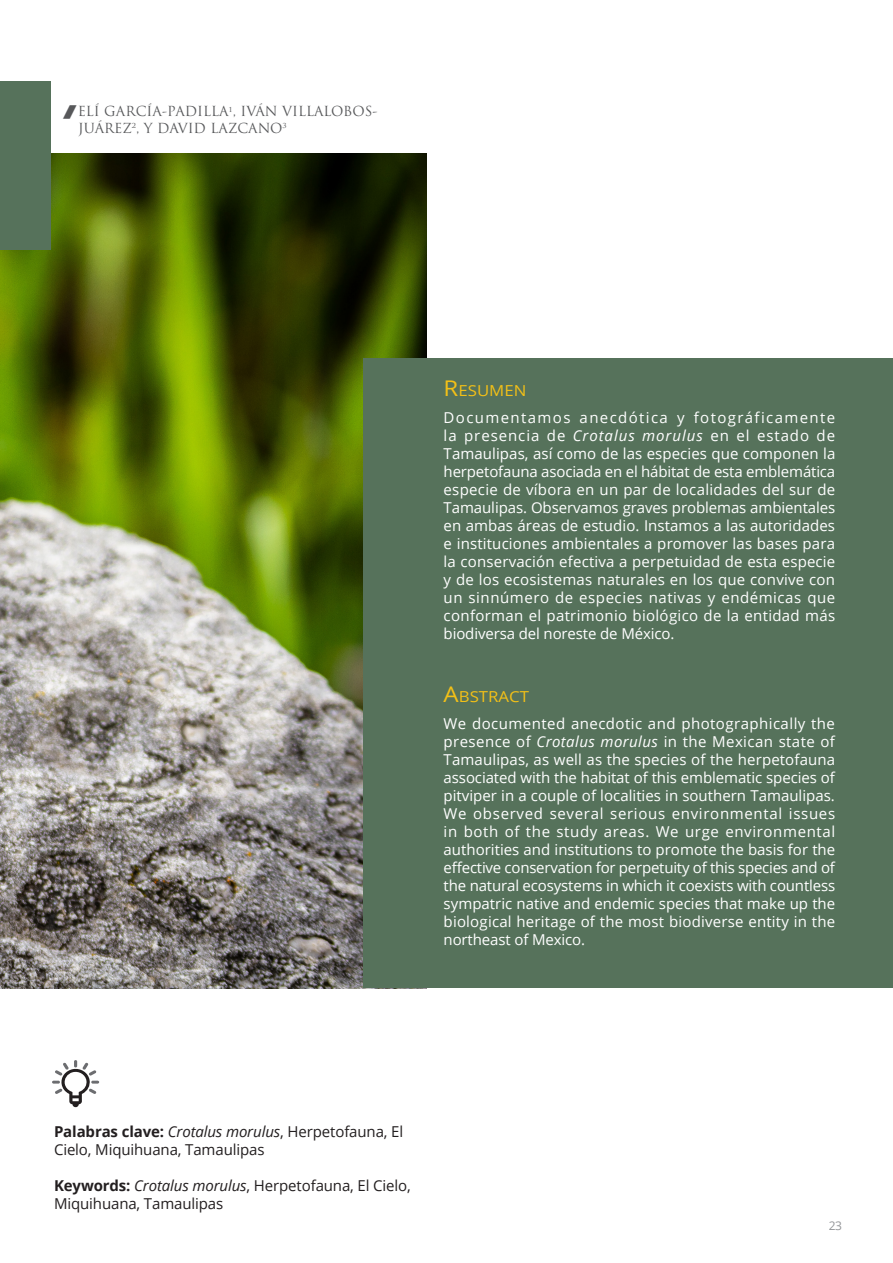
<style>
.page{position:relative;width:893px;height:1263px;background:#fff}
.page>*{position:absolute;margin:0;border:0;box-sizing:border-box;transform-origin:0 0}
.t1{font:15.15px "Open Sans";color:#f3c017;scale:1.11 1}
.t2{font:15px/18px "Open Sans";letter-spacing:.015em;color:#fff;text-align:justify}
.palabraclave{font:15px/18px "Open Sans";letter-spacing:-.01em;color:#231f20}
.t3{font:13.5px/16.2px "Trajan Pro";color:#57585a}
.t4{font:12px "Open Sans";color:#939598}
.s1{font-size:21.6px}
.s2{font-style:italic}
.s3{font-weight:700}
</style>
<div class="page">
<img style="left:0;top:154px;width:427px;height:834px">
<div style="left:0;top:81px;width:51px;height:168px;background:#56725b"></div>
<div style="left:363px;top:359px;width:530px;height:629px;background:#56725b"></div>
<svg style="left:52px;top:1060px;width:47px;height:47px"></svg>
<p class="t3" style="left:78px;top:103px;width:302px">ELÍ GARCÍA-PADILLA<sup>1</sup>, IVÁN VILLALOBOS-<br>JUÁREZ<sup>2</sup>, Y DAVID LAZCANO<sup>3</sup></p>
<h2 class="t1" style="left:444px;top:380px;width:76px"><span class="s1">R</span>ESUMEN</h2>
<p class="t2" style="left:444px;top:409px;width:393px">Documentamos anecdótica y fotográficamente la presencia de <span class="s2">Crotalus morulus</span> en el estado de Tamaulipas, así como de las especies que componen la herpetofauna asociada en el hábitat de esta emblemática especie de víbora en un par de localidades del sur de Tamaulipas. Observamos graves problemas ambientales en ambas áreas de estudio. Instamos a las autoridades e instituciones ambientales a promover las bases para la conservación efectiva a perpetuidad de esta especie y de los ecosistemas naturales en los que convive con un sinnúmero de especies nativas y endémicas que conforman el patrimonio biológico de la entidad más biodiversa del noreste de México.</p>
<h2 class="t1" style="left:444px;top:686px;width:79px"><span class="s1">A</span>BSTRACT</h2>
<p class="t2" style="left:444px;top:715px;width:393px">We documented anecdotic and photographically the presence of <span class="s2">Crotalus morulus</span> in the Mexican state of Tamaulipas, as well as the species of the herpetofauna associated with the habitat of this emblematic species of pitviper in a couple of localities in southern Tamaulipas.<br>We observed several serious environmental issues in both of the study areas. We urge environmental authorities and institutions to promote the basis for the effective conservation for perpetuity of this species and of the natural ecosystems in which it coexists with countless sympatric native and endemic species that make up the biological heritage of the most biodiverse entity in the northeast of Mexico.</p>
<p class="palabraclave" style="left:54px;top:1122px;width:351px"><span class="s3">Palabras clave:</span> <span class="s2">Crotalus morulus</span>, Herpetofauna, El<br>Cielo, Miquihuana, Tamaulipas</p>
<p class="palabraclave" style="left:54px;top:1176px;width:358px"><span class="s3">Keywords:</span> <span class="s2">Crotalus morulus</span>, Herpetofauna, El Cielo,<br>Miquihuana, Tamaulipas</p>
<p class="t4" style="left:828px;top:1217px;width:15px">23</p>
</div>
